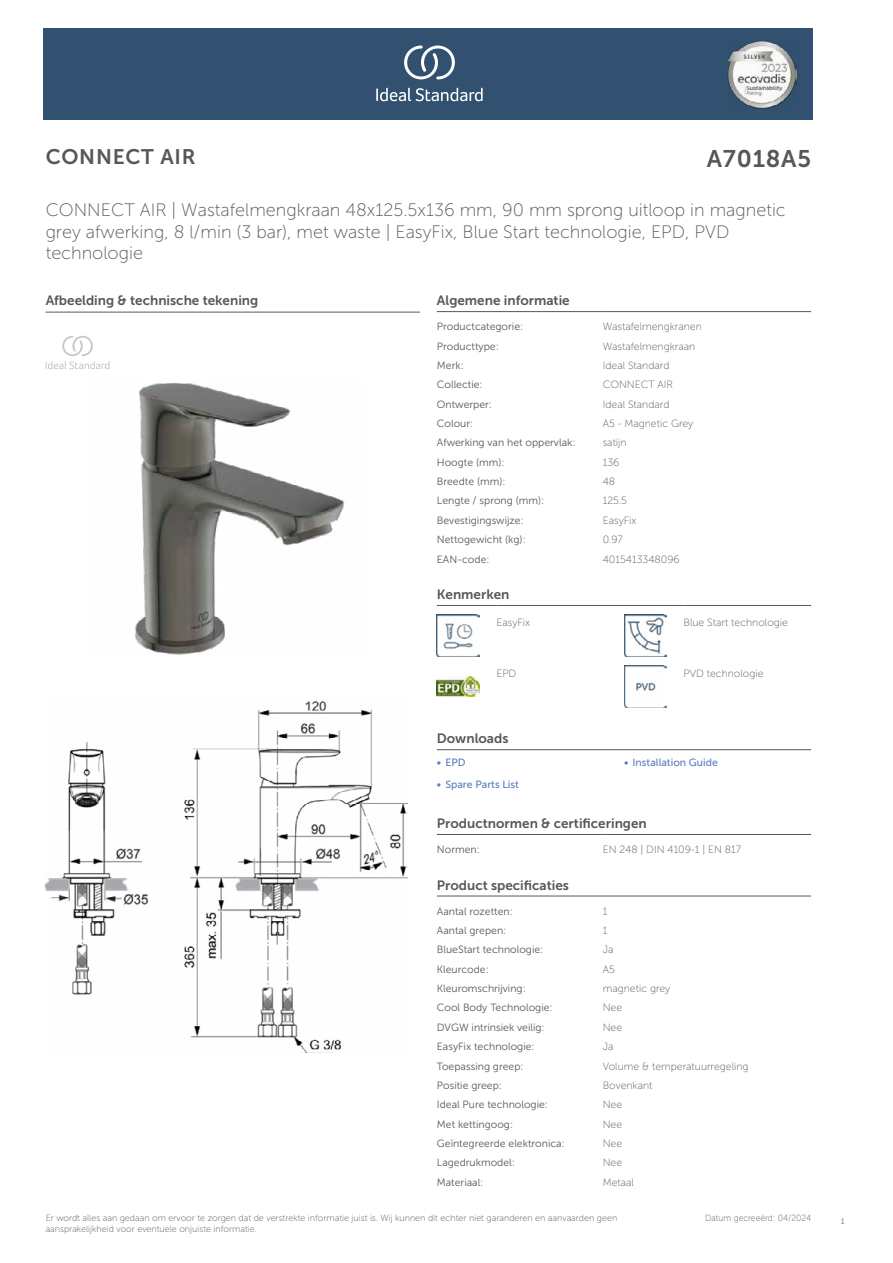
<style>
.page{position:relative;width:893px;height:1263px;background:#fff}
.page>*{position:absolute;margin:0;border:0;box-sizing:border-box;transform-origin:0 0}
.t1{font:24px "Museo Sans 700";letter-spacing:.035em;color:#575756}
.t2{font:21px "Museo Sans 700";letter-spacing:.035em;color:#575756}
.t3{font:18px/21.6px "Museo Sans 100";color:#575756}
.t4{font:13.5px "Museo Sans 700";color:#575756}
.t5{font:10.5px "Museo Sans 300";color:#575756}
.t6{font:10.5px "Museo Sans 100";color:#575756}
.t7{font:10.5px "Museo Sans 500";color:#5b7ebf}
.t8{font:9px/10.8px "Museo Sans 100";color:#575756}
.t9{font:9px "Museo Sans 100";color:#575756;scale:.95 1}
.t10{font:300 9px "Calibri";color:#575756;scale:.95 1}
</style>
<div class="page">
<div style="left:43px;top:28px;width:770px;height:92px;background:#325070"></div>
<hr style="left:437px;top:311px;width:166px;height:1px;background:#575756">
<hr style="left:603px;top:311px;width:208px;height:1px;background:#575756">
<hr style="left:437px;top:605px;width:59px;height:1px;background:#575756">
<hr style="left:496px;top:605px;width:128px;height:1px;background:#575756">
<hr style="left:624px;top:605px;width:59px;height:1px;background:#575756">
<hr style="left:683px;top:605px;width:128px;height:1px;background:#575756">
<img style="left:437px;top:614px;width:42px;height:43px">
<img style="left:624px;top:614px;width:42px;height:43px">
<img style="left:437px;top:676px;width:42px;height:21px">
<img style="left:624px;top:665px;width:42px;height:43px">
<hr style="left:437px;top:749px;width:187px;height:1px;background:#575756">
<hr style="left:624px;top:749px;width:187px;height:1px;background:#575756">
<hr style="left:437px;top:834px;width:166px;height:1px;background:#575756">
<hr style="left:603px;top:834px;width:208px;height:1px;background:#575756">
<hr style="left:437px;top:896px;width:166px;height:1px;background:#575756">
<hr style="left:603px;top:896px;width:208px;height:1px;background:#575756">
<img style="left:46px;top:701px;width:361px;height:351px">
<hr style="left:46px;top:312px;width:374px;height:1px;background:#575756">
<svg style="left:46px;top:336px;width:63px;height:33px"></svg>
<img style="left:135px;top:383px;width:210px;height:272px">
<svg style="left:376px;top:88px;width:107px;height:13px"></svg>
<svg style="left:404px;top:46px;width:51px;height:33px"></svg>
<img style="left:728px;top:41px;width:68px;height:68px">
<h2 class="t2" style="left:46px;top:145px;width:152px">CONNECT AIR</h2>
<h1 class="t1" style="left:707px;top:145px;width:106px">A7018A5</h1>
<h3 class="t3" style="left:46px;top:199px;width:742px">CONNECT AIR | Wastafelmengkraan 48x125.5x136 mm, 90 mm sprong uitloop in magnetic grey afwerking, 8 l/min (3 bar), met waste | EasyFix, Blue Start technologie, EPD, PVD technologie</h3>
<p class="t4" style="left:46px;top:293px;width:214px">Afbeelding &amp; technische tekening</p>
<p class="t4" style="left:437px;top:293px;width:134px">Algemene informatie</p>
<p class="t5" style="left:437px;top:321px;width:88px">Productcategorie:</p>
<p class="t6" style="left:603px;top:321px;width:101px">Wastafelmengkranen</p>
<p class="t5" style="left:437px;top:340px;width:63px">Producttype:</p>
<p class="t6" style="left:603px;top:340px;width:94px">Wastafelmengkraan</p>
<p class="t5" style="left:437px;top:360px;width:28px">Merk:</p>
<p class="t6" style="left:603px;top:360px;width:68px">Ideal Standard</p>
<p class="t5" style="left:437px;top:379px;width:47px">Collectie:</p>
<p class="t6" style="left:603px;top:379px;width:72px">CONNECT AIR</p>
<p class="t5" style="left:437px;top:398px;width:57px">Ontwerper:</p>
<p class="t6" style="left:603px;top:398px;width:68px">Ideal Standard</p>
<p class="t5" style="left:437px;top:418px;width:38px">Colour:</p>
<p class="t6" style="left:603px;top:418px;width:92px">A5 - Magnetic Grey</p>
<p class="t5" style="left:437px;top:437px;width:140px">Afwerking van het oppervlak:</p>
<p class="t6" style="left:603px;top:437px;width:25px">satijn</p>
<p class="t5" style="left:437px;top:456px;width:69px">Hoogte (mm):</p>
<p class="t6" style="left:603px;top:457px;width:18px">136</p>
<p class="t5" style="left:437px;top:476px;width:70px">Breedte (mm):</p>
<p class="t6" style="left:603px;top:476px;width:14px">48</p>
<p class="t5" style="left:437px;top:495px;width:109px">Lengte / sprong (mm):</p>
<p class="t6" style="left:603px;top:495px;width:26px">125.5</p>
<p class="t5" style="left:437px;top:514px;width:88px">Bevestigingswijze:</p>
<p class="t6" style="left:603px;top:515px;width:35px">EasyFix</p>
<p class="t5" style="left:437px;top:534px;width:90px">Nettogewicht (kg):</p>
<p class="t6" style="left:603px;top:534px;width:22px">0.97</p>
<p class="t5" style="left:437px;top:553px;width:54px">EAN-code:</p>
<p class="t6" style="left:603px;top:553px;width:79px">4015413348096</p>
<p class="t4" style="left:437px;top:587px;width:74px">Kenmerken</p>
<p class="t6" style="left:496px;top:617px;width:35px">EasyFix</p>
<p class="t6" style="left:683px;top:617px;width:106px">Blue Start technologie</p>
<p class="t6" style="left:496px;top:668px;width:21px">EPD</p>
<p class="t6" style="left:683px;top:668px;width:81px">PVD technologie</p>
<p class="t4" style="left:437px;top:731px;width:73px">Downloads</p>
<p class="t7" style="left:437px;top:757px;width:30px">• EPD</p>
<p class="t7" style="left:624px;top:757px;width:95px">• Installation Guide</p>
<p class="t7" style="left:437px;top:778px;width:84px">• Spare Parts List</p>
<p class="t4" style="left:437px;top:816px;width:211px">Productnormen &amp; certificeringen</p>
<p class="t5" style="left:437px;top:844px;width:44px">Normen:</p>
<p class="t6" style="left:603px;top:844px;width:140px">EN 248 | DIN 4109-1 | EN 817</p>
<p class="t4" style="left:437px;top:877px;width:134px">Product specificaties</p>
<p class="t5" style="left:437px;top:905px;width:77px">Aantal rozetten:</p>
<p class="t6" style="left:603px;top:905px;width:6px">1</p>
<p class="t5" style="left:437px;top:925px;width:71px">Aantal grepen:</p>
<p class="t6" style="left:603px;top:925px;width:6px">1</p>
<p class="t5" style="left:437px;top:944px;width:108px">BlueStart technologie:</p>
<p class="t6" style="left:603px;top:944px;width:12px">Ja</p>
<p class="t5" style="left:437px;top:963px;width:53px">Kleurcode:</p>
<p class="t6" style="left:603px;top:963px;width:14px">A5</p>
<p class="t5" style="left:437px;top:983px;width:90px">Kleuromschrijving:</p>
<p class="t6" style="left:603px;top:983px;width:69px">magnetic grey</p>
<p class="t5" style="left:437px;top:1002px;width:117px">Cool Body Technologie:</p>
<p class="t6" style="left:603px;top:1002px;width:21px">Nee</p>
<p class="t5" style="left:437px;top:1021px;width:109px">DVGW intrinsiek veilig:</p>
<p class="t6" style="left:603px;top:1022px;width:21px">Nee</p>
<p class="t5" style="left:437px;top:1041px;width:99px">EasyFix technologie:</p>
<p class="t6" style="left:603px;top:1041px;width:12px">Ja</p>
<p class="t5" style="left:437px;top:1060px;width:88px">Toepassing greep:</p>
<p class="t6" style="left:603px;top:1060px;width:147px">Volume &amp; temperatuurregeling</p>
<p class="t5" style="left:437px;top:1079px;width:67px">Positie greep:</p>
<p class="t6" style="left:603px;top:1080px;width:51px">Bovenkant</p>
<p class="t5" style="left:437px;top:1099px;width:113px">Ideal Pure technologie:</p>
<p class="t6" style="left:603px;top:1099px;width:21px">Nee</p>
<p class="t5" style="left:437px;top:1118px;width:78px">Met kettingoog:</p>
<p class="t6" style="left:603px;top:1118px;width:21px">Nee</p>
<p class="t5" style="left:437px;top:1138px;width:129px">Geïntegreerde elektronica:</p>
<p class="t6" style="left:603px;top:1138px;width:21px">Nee</p>
<p class="t5" style="left:437px;top:1157px;width:79px">Lagedrukmodel:</p>
<p class="t6" style="left:603px;top:1157px;width:21px">Nee</p>
<p class="t5" style="left:437px;top:1176px;width:48px">Materiaal:</p>
<p class="t6" style="left:603px;top:1176px;width:33px">Metaal</p>
<p class="t8" style="left:46px;top:1212px;width:573px">Er wordt alles aan gedaan om ervoor te zorgen dat de verstrekte informatie juist is. Wij kunnen dit echter niet garanderen en aanvaarden geen aansprakelijkheid voor eventuele onjuiste informatie.</p>
<p class="t9" style="left:705px;top:1213px;width:113px">Datum gecreeërd: 04/2024</p>
<p class="t10" style="left:840px;top:1215px;width:6px">1</p>
</div>
